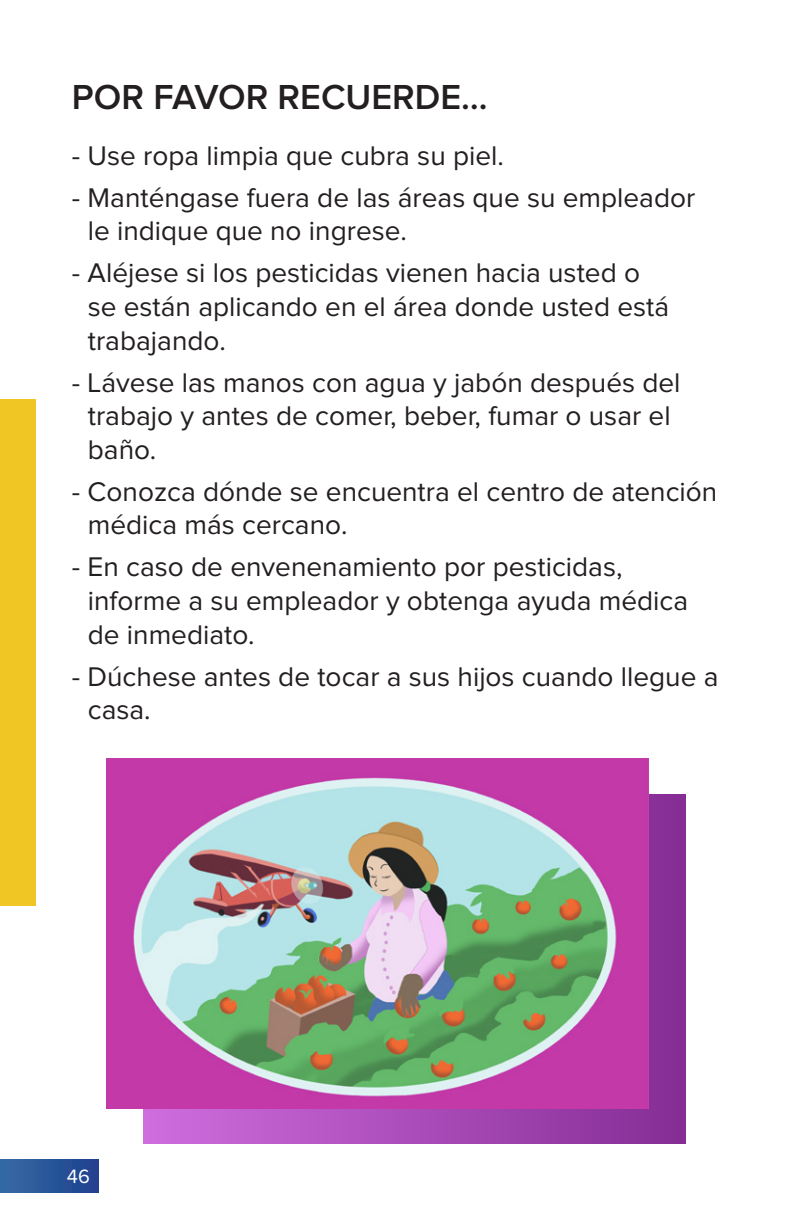
<style>
.page{position:relative;width:792px;height:1224px;background:#fff}
.page>*{position:absolute;margin:0;border:0;box-sizing:border-box;transform-origin:0 0}
.t1{font:600 36px "Proxima Nova";color:#231f20}
.t2{font:28px/33.6px "Proxima Nova";color:#231f20}
.t3{font:20px "Proxima Nova";color:#fff}
</style>
<div class="page">
<div style="left:0;top:1160px;width:98px;height:32px;background:linear-gradient(to right,#356ba4,#1f418f)"></div>
<svg style="left:143px;top:794px;width:543px;height:350px"></svg>
<img style="left:106px;top:759px;width:543px;height:349px">
<div style="left:0;top:399px;width:36px;height:507px;background:#efc623"></div>
<p class="t1" style="left:72px;top:80px;width:417px">POR FAVOR RECUERDE…</p>
<p class="t2" style="left:72px;top:140px;width:433px">- Use ropa limpia que cubra su piel.</p>
<p class="t2" style="left:88px;top:182px;width:609px;text-indent:-16px">- Manténgase fuera de las áreas que su empleador le indique que no ingrese.</p>
<p class="t2" style="left:88px;top:257px;width:583px;text-indent:-16px">- Aléjese si los pesticidas vienen hacia usted o se están aplicando en el área donde usted está trabajando.</p>
<p class="t2" style="left:88px;top:367px;width:594px;text-indent:-16px">- Lávese las manos con agua y jabón después del trabajo y antes de comer, beber, fumar o usar el baño.</p>
<p class="t2" style="left:88px;top:476px;width:631px;text-indent:-16px">- Conozca dónde se encuentra el centro de atención médica más cercano.</p>
<p class="t2" style="left:88px;top:551px;width:602px;text-indent:-16px">- En caso de envenenamiento por pesticidas, informe a su empleador y obtenga ayuda médica de inmediato.</p>
<p class="t2" style="left:88px;top:661px;width:632px;text-indent:-16px">- Dúchese antes de tocar a sus hijos cuando llegue a casa.</p>
<p class="t3" style="left:67px;top:1167px;width:24px">46</p>
</div>
